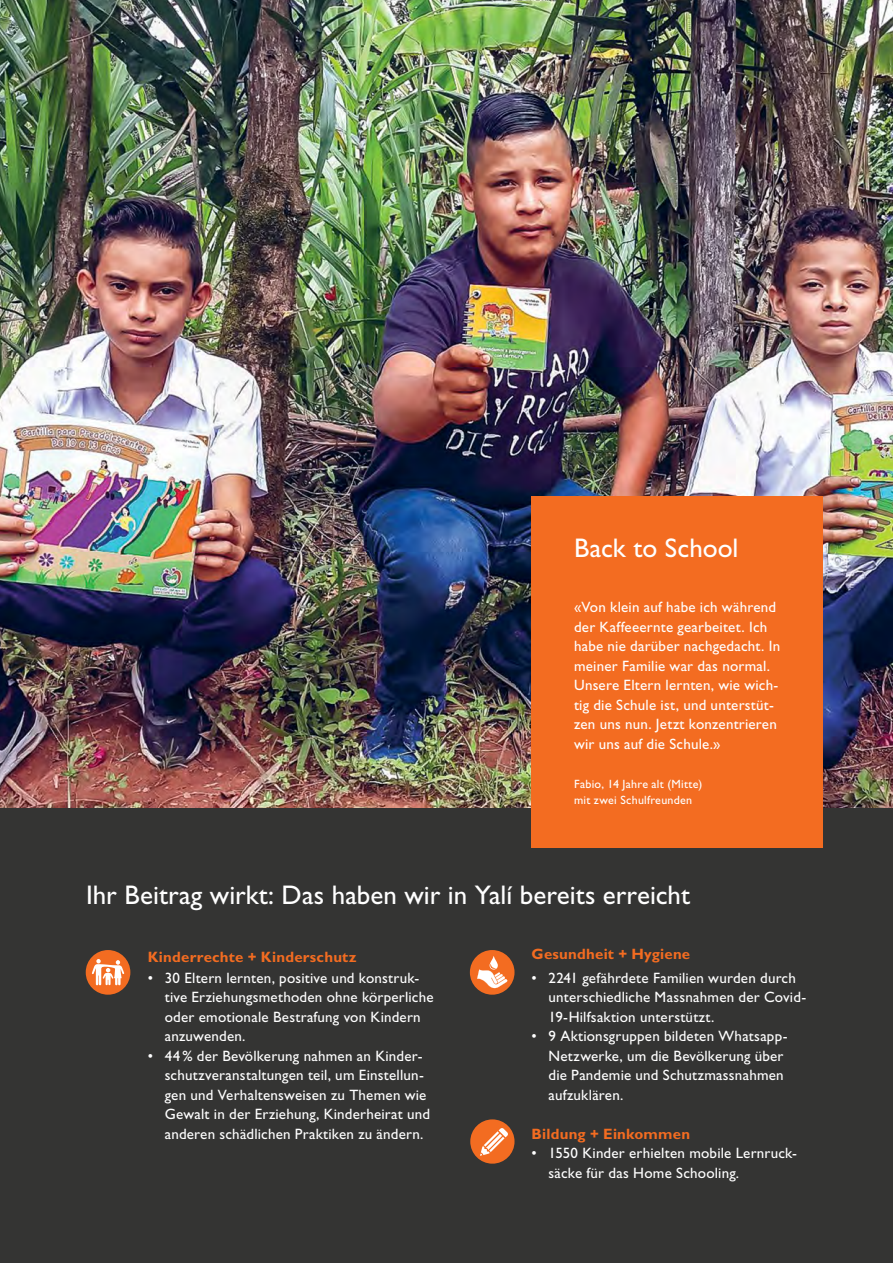
<style>
.page{position:relative;width:893px;height:1263px;background:#fff}
.page>*{position:absolute;margin:0;border:0;box-sizing:border-box;transform-origin:0 0}
.t1{font:27px "Gill Sans Std";color:#fff}
.t2{font:15px/19.5px "Gill Sans Std";letter-spacing:.015em;color:#fff}
.t3{font:700 15px "Gill Sans Std";letter-spacing:.015em;color:#f36c21}
.t4{font:12px/16.5px "Gill Sans Std";letter-spacing:.025em;color:#fff}
</style>
<div class="page">
<div style="left:0;top:807px;width:893px;height:456px;background:#343433"></div>
<img style="left:0;top:0;width:893px;height:807px">
<div style="left:470px;top:1119px;width:44px;height:45px;background:#f36c21;border:2px solid #f36c21;border-radius:50%"></div>
<svg style="left:480px;top:1128px;width:28px;height:28px"></svg>
<div style="left:470px;top:950px;width:44px;height:45px;background:#f36c21;border:2px solid #f36c21;border-radius:50%"></div>
<svg style="left:477px;top:956px;width:30px;height:32px"></svg>
<div style="left:86px;top:950px;width:44px;height:45px;background:#f36c21;border:2px solid #f36c21;border-radius:50%"></div>
<svg style="left:92px;top:959px;width:32px;height:26px"></svg>
<div style="left:531px;top:496px;width:292px;height:352px;background:#f36c21"></div>
<h1 class="t1" style="left:574px;top:533px;width:166px">Back to School</h1>
<p class="t2" style="left:574px;top:598px;width:208px">«Von klein auf habe ich während der Kaffeeernte gearbeitet. Ich habe nie darüber nachgedacht. In meiner Familie war das normal.<br>Unsere Eltern lernten, wie wich&shy;tig die Schule ist, und unterstüt&shy;zen uns nun. Jetzt konzentrieren wir uns auf die Schule.»</p>
<p class="t4" style="left:574px;top:776px;width:130px">Fabio, 14 Jahre alt (Mitte) mit zwei Schulfreunden</p>
<h1 class="t1" style="left:86px;top:880px;width:605px">Ihr Beitrag wirkt: Das haben wir in Yalí bereits erreicht</h1>
<p class="t3" style="left:531px;top:945px;width:160px">Gesundheit + Hygiene</p>
<p class="t2" style="left:549px;top:968px;width:259px;text-indent:-17px">• 2241 gefährdete Familien wurden durch unterschiedliche Massnahmen der Covid-<br>19-Hilfsaktion unterstützt.</p>
<p class="t2" style="left:549px;top:1027px;width:241px;text-indent:-17px">• 9 Aktionsgruppen bildeten Whatsapp-<br>Netzwerke, um die Bevölkerung über die Pandemie und Schutzmassnahmen aufzuklären.</p>
<p class="t3" style="left:531px;top:1125px;width:160px">Bildung + Einkommen</p>
<p class="t2" style="left:549px;top:1144px;width:250px;text-indent:-17px">• 1550 Kinder erhielten mobile Lernruck&shy;säcke für das Home Schooling.</p>
<p class="t3" style="left:148px;top:948px;width:210px">Kinderrechte + Kinderschutz</p>
<p class="t2" style="left:165px;top:968px;width:270px;text-indent:-17px">• 30 Eltern lernten, positive und konstruk&shy;tive Erziehungsmethoden ohne körperliche oder emotionale Bestrafung von Kindern anzuwenden.</p>
<p class="t2" style="left:165px;top:1046px;width:267px;text-indent:-17px">• 44% der Bevölkerung nahmen an Kinder&shy;schutzveranstaltungen teil, um Einstellun&shy;gen und Verhaltensweisen zu Themen wie Gewalt in der Erziehung, Kinderheirat und anderen schädlichen Praktiken zu ändern.</p>
</div>
